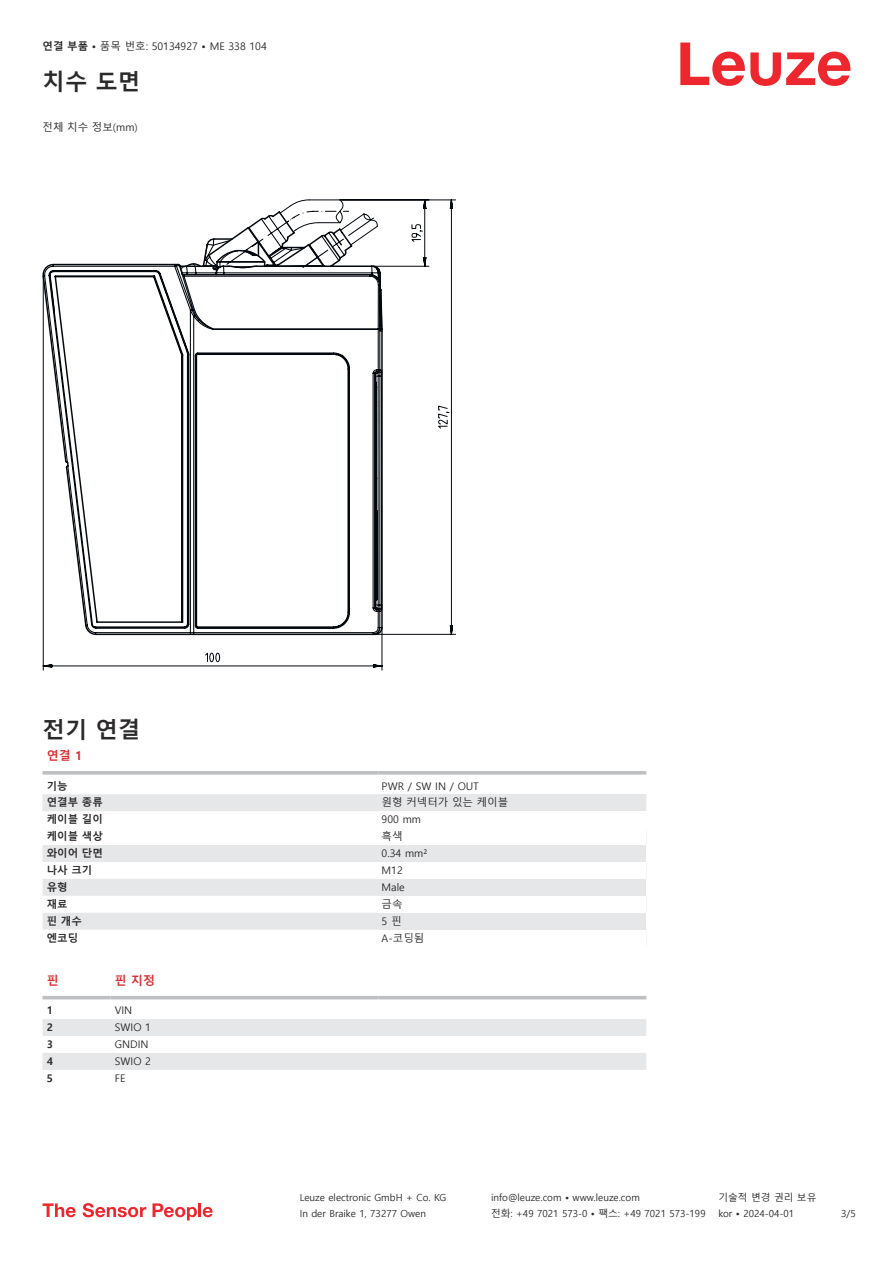
<style>
.page{position:relative;width:893px;height:1263px;background:#fff}
.page>*{position:absolute;margin:0;border:0;box-sizing:border-box;transform-origin:0 0}
.t1{font:700 22.5px "Malgun Gothic";color:#2b292a}
.t2{font:700 12px "Malgun Gothic";color:#db2a30}
.t3{font:10.5px "Malgun Gothic";color:#2b292a}
.t4{font:700 10.5px "Malgun Gothic";color:#2b292a}
.t5{font:9.75px "Malgun Gothic";color:#2b292a}
.s1{font-weight:700}
</style>
<div class="page">
<svg style="left:680px;top:43px;width:170px;height:43px"></svg>
<svg style="left:43px;top:794px;width:335px;height:136px;fill:#e6e7e9"></svg>
<svg style="left:43px;top:771px;width:21px;height:4px"></svg>
<svg style="left:383px;top:771px;width:263px;height:4px"></svg>
<div style="left:378px;top:794px;width:268px;height:17px;background:#e6e7e9"></div>
<div style="left:378px;top:845px;width:268px;height:17px;background:#e6e7e9"></div>
<div style="left:378px;top:879px;width:268px;height:17px;background:#e6e7e9"></div>
<div style="left:378px;top:913px;width:268px;height:17px;background:#e6e7e9"></div>
<svg style="left:43px;top:999px;width:603px;height:1px"></svg>
<svg style="left:43px;top:1019px;width:603px;height:51px"></svg>
<hr style="left:43px;top:996px;width:68px;height:3px;background:#bdbfc1">
<hr style="left:111px;top:996px;width:267px;height:3px;background:#bdbfc1">
<hr style="left:378px;top:996px;width:268px;height:3px;background:#bdbfc1">
<svg style="left:43px;top:1203px;width:33px;height:14px"></svg>
<svg style="left:83px;top:1203px;width:63px;height:14px"></svg>
<svg style="left:153px;top:1203px;width:44px;height:17px"></svg>
<hr style="left:198px;top:1203px;width:3px;height:14px;background:#ed272d">
<svg style="left:203px;top:1207px;width:10px;height:10px"></svg>
<svg style="left:64px;top:670px;width:319px;height:178px"></svg>
<svg style="left:43px;top:200px;width:413px;height:470px"></svg>
<svg style="left:43px;top:215px;width:340px;height:421px"></svg>
<p class="t3" style="left:43px;top:41px;width:226px"><span class="s1">연결 부품 •</span> 품목 번호: 50134927 <span class="s1">•</span> ME 338 104</p>
<h1 class="t1" style="left:43px;top:69px;width:99px">치수 도면</h1>
<p class="t3" style="left:43px;top:121px;width:97px">전체 치수 정보(mm)</p>
<h1 class="t1" style="left:43px;top:716px;width:99px">전기 연결</h1>
<p class="t2" style="left:47px;top:749px;width:37px">연결 1</p>
<p class="t4" style="left:47px;top:779px;width:22px">기능</p>
<p class="t3" style="left:382px;top:780px;width:99px">PWR / SW IN / OUT</p>
<p class="t4" style="left:47px;top:796px;width:58px">연결부 종류</p>
<p class="t3" style="left:382px;top:797px;width:128px">원형 커넥터가 있는 케이블</p>
<p class="t4" style="left:47px;top:813px;width:58px">케이블 길이</p>
<p class="t3" style="left:382px;top:814px;width:41px">900 mm</p>
<p class="t4" style="left:47px;top:830px;width:58px">케이블 색상</p>
<p class="t3" style="left:382px;top:830px;width:22px">흑색</p>
<p class="t4" style="left:47px;top:847px;width:58px">와이어 단면</p>
<p class="t3" style="left:382px;top:847px;width:47px">0.34 mm²</p>
<p class="t4" style="left:47px;top:864px;width:47px">나사 크기</p>
<p class="t3" style="left:382px;top:864px;width:23px">M12</p>
<p class="t4" style="left:47px;top:881px;width:22px">유형</p>
<p class="t3" style="left:382px;top:881px;width:25px">Male</p>
<p class="t4" style="left:47px;top:898px;width:22px">재료</p>
<p class="t3" style="left:382px;top:898px;width:22px">금속</p>
<p class="t4" style="left:47px;top:915px;width:37px">핀 개수</p>
<p class="t3" style="left:382px;top:915px;width:21px">5 핀</p>
<p class="t4" style="left:47px;top:932px;width:33px">엔코딩</p>
<p class="t3" style="left:382px;top:932px;width:44px">A-코딩됨</p>
<p class="t2" style="left:47px;top:973px;width:13px">핀</p>
<p class="t2" style="left:115px;top:973px;width:42px">핀 지정</p>
<p class="t4" style="left:47px;top:1004px;width:8px">1</p>
<p class="t3" style="left:115px;top:1004px;width:19px">VIN</p>
<p class="t4" style="left:47px;top:1021px;width:8px">2</p>
<p class="t3" style="left:115px;top:1021px;width:38px">SWIO 1</p>
<p class="t4" style="left:47px;top:1038px;width:8px">3</p>
<p class="t3" style="left:115px;top:1038px;width:35px">GNDIN</p>
<p class="t4" style="left:47px;top:1055px;width:8px">4</p>
<p class="t3" style="left:115px;top:1055px;width:38px">SWIO 2</p>
<p class="t4" style="left:47px;top:1072px;width:8px">5</p>
<p class="t3" style="left:115px;top:1072px;width:12px">FE</p>
<p class="t5" style="left:300px;top:1192px;width:148px">Leuze electronic GmbH + Co. KG</p>
<p class="t5" style="left:491px;top:1192px;width:150px">info@leuze.com • www.leuze.com</p>
<p class="t5" style="left:718px;top:1192px;width:100px">기술적 변경 권리 보유</p>
<p class="t5" style="left:300px;top:1208px;width:128px">In der Braike 1, 73277 Owen</p>
<p class="t5" style="left:491px;top:1208px;width:216px">전화: +49 7021 573-0 • 팩스: +49 7021 573-199</p>
<p class="t5" style="left:718px;top:1208px;width:77px">kor • 2024-04-01</p>
<p class="t5" style="left:841px;top:1208px;width:16px">3/5</p>
</div>
